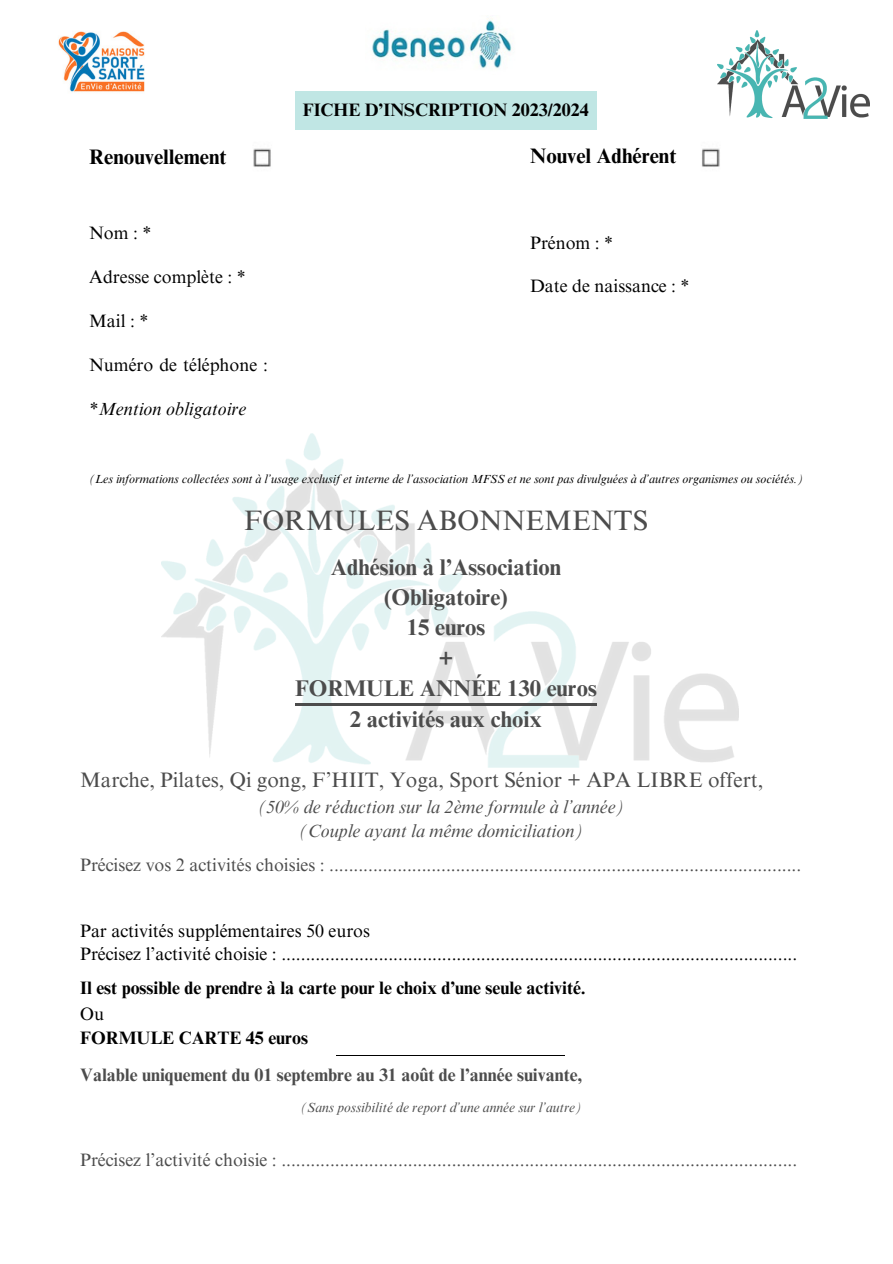
<style>
.page{position:relative;width:893px;height:1264px;background:#fff}
.page>*{position:absolute;margin:0;border:0;box-sizing:border-box;transform-origin:0 0}
.t1{font:28.05px "Times NRMT Pro";color:#4c4c4c}
.t2{font:700 22.65px/30.3px "Times NRMT Pro";color:#4c4c4c;text-align:center}
.t3{font:21px "Times NRMT Pro";color:#4c4c4c}
.t4{font:700 21px "Times NRMT Pro";color:#000}
.t5{font:18px "Times NRMT Pro";color:#4c4c4c}
.t6{font:18px "Times NRMT Pro";color:#000}
.t7{font:700 18px "Times NRMT Pro";color:#000}
.t8{font:italic 18px "Times NRMT Pro";color:#4c4c4c}
.t9{font:700 18px "Times NRMT Pro";color:#4c4c4c}
.t10{font:italic 18px "Times NRMT Pro";color:#000}
.t11{font:italic 13.5px "Times NRMT Pro";color:#4c4c4c}
.t12{font:italic 12px "Times NRMT Pro";color:#000}
</style>
<div class="page">
<img style="left:253px;top:148px;width:18px;height:19px">
<img style="left:702px;top:148px;width:18px;height:19px">
<div style="left:295px;top:91px;width:301px;height:39px;background:#c0e6e4"></div>
<img style="left:58px;top:31px;width:87px;height:61px">
<img style="left:372px;top:19px;width:140px;height:50px">
<img style="left:162px;top:433px;width:576px;height:334px">
<hr style="left:295px;top:703px;width:301px;height:2px;background:#4c4c4c">
<hr style="left:336px;top:1055px;width:228px;height:1px;background:#000">
<img style="left:717px;top:31px;width:152px;height:87px">
<p class="t7" style="left:303px;top:103px;width:287px">FICHE D’INSCRIPTION 2023/2024</p>
<p class="t4" style="left:89px;top:149px;width:139px">Renouvellement</p>
<p class="t4" style="left:530px;top:148px;width:148px">Nouvel Adhérent</p>
<p class="t6" style="left:89px;top:226px;width:64px">Nom : *</p>
<p class="t6" style="left:89px;top:270px;width:158px">Adresse complète : *</p>
<p class="t6" style="left:89px;top:314px;width:61px">Mail : *</p>
<p class="t6" style="left:89px;top:358px;width:180px">Numéro de téléphone :</p>
<p class="t10" style="left:89px;top:401px;width:159px">*Mention obligatoire</p>
<p class="t6" style="left:530px;top:236px;width:85px">Prénom : *</p>
<p class="t6" style="left:530px;top:279px;width:161px">Date de naissance : *</p>
<p class="t12" style="left:89px;top:474px;width:715px">(Les informations collectées sont à l’usage exclusif et interne de l’association MFSS et ne sont pas divulguées à d’autres organismes ou sociétés.)</p>
<p class="t1" style="left:244px;top:510px;width:406px">FORMULES ABONNEMENTS</p>
<p class="t2" style="left:331px;top:554px;width:232px">Adhésion à l’Association (Obligatoire)</p>
<p class="t2" style="left:406px;top:615px;width:80px">15 euros</p>
<p class="t2" style="left:438px;top:645px;width:17px">+</p>
<p class="t2" style="left:295px;top:676px;width:303px">FORMULE ANNÉE 130 euros<br>2 activités aux choix</p>
<p class="t3" style="left:80px;top:772px;width:684px">Marche, Pilates, Qi gong, F’HIIT, Yoga, Sport Sénior + APA LIBRE offert,</p>
<p class="t8" style="left:258px;top:800px;width:368px">(50% de réduction sur la 2ème formule à l’année)</p>
<p class="t8" style="left:299px;top:824px;width:286px">(Couple ayant la même domiciliation)</p>
<p class="t5" style="left:80px;top:857px;width:722px">Précisez vos 2 activités choisies : .................................................................................................</p>
<p class="t6" style="left:80px;top:923px;width:291px">Par activités supplémentaires 50 euros</p>
<p class="t6" style="left:80px;top:947px;width:718px">Précisez l’activité choisie : ..........................................................................................................</p>
<p class="t7" style="left:80px;top:981px;width:507px">Il est possible de prendre à la carte pour le choix d’une seule activité.</p>
<p class="t6" style="left:80px;top:1007px;width:25px">Ou</p>
<p class="t7" style="left:80px;top:1030px;width:229px">FORMULE CARTE 45 euros</p>
<p class="t9" style="left:80px;top:1067px;width:503px">Valable uniquement du 01 septembre au 31 août de l’année suivante,</p>
<p class="t11" style="left:300px;top:1102px;width:283px">(Sans possibilité de report d’une année sur l’autre)</p>
<p class="t5" style="left:80px;top:1153px;width:718px">Précisez l’activité choisie : ..........................................................................................................</p>
</div>
